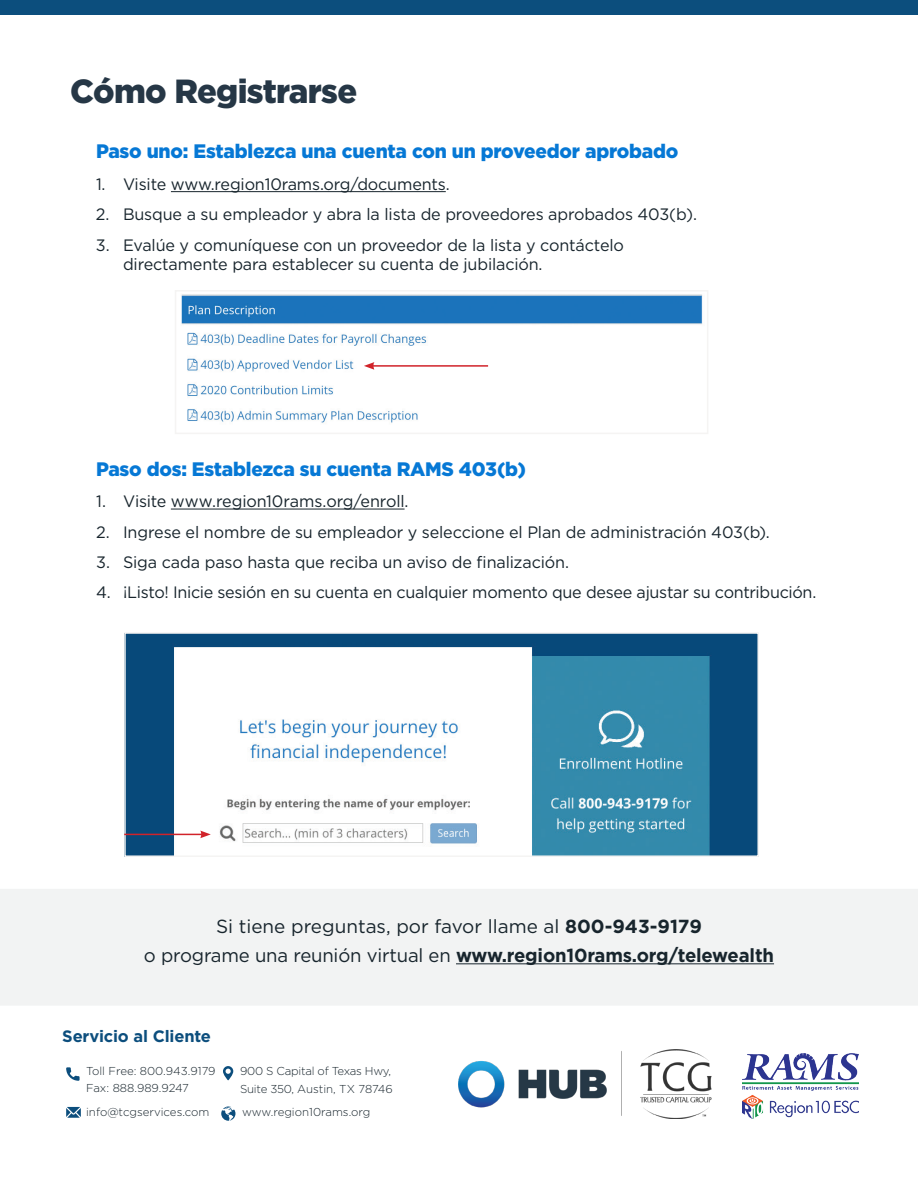
<style>
.page{position:relative;width:918px;height:1188px;background:#fff}
.page>*{position:absolute;margin:0;border:0;box-sizing:border-box;transform-origin:0 0}
.t1{font:900 33.45px "Gotham";letter-spacing:-.02em;color:#263746}
.t2{font:900 19.5px "Gotham";letter-spacing:-.01em;color:#0678d5}
.t3{font:700 18.9px "Gotham";letter-spacing:-.01em;color:#18252d}
.t4{font:18.9px "Gotham";color:#18252d}
.t5{font:16.5px/19.8px "Gotham";letter-spacing:-.01em;color:#18252d}
.t6{font:700 16.5px "Gotham";letter-spacing:-.01em;color:#0c4e7d}
.t7{font:300 11.55px/17.1px "Gotham";letter-spacing:-.01em;color:#18252d}
.s1{font-weight:700}
.s2{font-weight:400}
</style>
<div class="page">
<div style="left:0;top:889px;width:918px;height:116px;background:#f2f3f3"></div>
<hr style="left:171px;top:191px;width:275px;height:1px;background:#18252d">
<hr style="left:171px;top:509px;width:234px;height:1px;background:#18252d">
<img style="left:181px;top:294px;width:522px;height:129px">
<div style="left:175px;top:290px;width:533px;height:144px;border:2px solid #f5f4f3"></div>
<hr style="left:372px;top:365px;width:116px;height:2px;background:#d1232a">
<svg style="left:364px;top:362px;width:10px;height:8px"></svg>
<img style="left:127px;top:635px;width:629px;height:219px">
<div style="left:124px;top:632px;width:635px;height:225px;border:2px solid #f5f4f3"></div>
<hr style="left:124px;top:834px;width:79px;height:1px;background:#d1232a">
<svg style="left:200px;top:831px;width:11px;height:7px"></svg>
<hr style="left:456px;top:963px;width:318px;height:1px;background:#18252d">
<svg style="left:66px;top:1067px;width:14px;height:14px"></svg>
<svg style="left:223px;top:1066px;width:10px;height:14px"></svg>
<svg style="left:66px;top:1107px;width:15px;height:11px"></svg>
<svg style="left:221px;top:1106px;width:14px;height:15px"></svg>
<img style="left:742px;top:1053px;width:116px;height:65px">
<img style="left:459px;top:1049px;width:253px;height:69px">
<div style="left:0;top:0;width:918px;height:15px;background:#0c4e7d"></div>
<h1 class="t1" style="left:70px;top:69px;width:288px">Cómo Registrarse</h1>
<p class="t2" style="left:96px;top:138px;width:584px">Paso uno: Establezca una cuenta con un proveedor aprobado</p>
<p class="t5" style="left:96px;top:174px;width:355px">1. Visite www.region10rams.org/documents.</p>
<p class="t5" style="left:96px;top:204px;width:603px">2. Busque a su empleador y abra la lista de proveedores aprobados 403(b).</p>
<p class="t5" style="left:123px;top:234px;width:502px;text-indent:-27px">3. Evalúe y comuníquese con un proveedor de la lista y contáctelo directamente para establecer su cuenta de jubilación.</p>
<p class="t2" style="left:96px;top:455px;width:431px">Paso dos: Establezca su cuenta RAMS 403(b)</p>
<p class="t5" style="left:96px;top:491px;width:314px">1. Visite www.region10rams.org/enroll.</p>
<p class="t5" style="left:96px;top:522px;width:675px">2. Ingrese el nombre de su empleador y seleccione el Plan de administración 403(b).</p>
<p class="t5" style="left:96px;top:552px;width:475px">3. Siga cada paso hasta que reciba un aviso de finalización.</p>
<p class="t5" style="left:96px;top:582px;width:722px">4. ¡Listo! Inicie sesión en su cuenta en cualquier momento que desee ajustar su contribución.</p>
<p class="t4" style="left:216px;top:915px;width:487px">Si tiene preguntas, por favor llame al <span class="s1">800-943-9179</span></p>
<p class="t3" style="left:144px;top:943px;width:632px"><span class="s2">o programe una reunión virtual en</span> www.region10rams.org/telewealth</p>
<p class="t6" style="left:62px;top:1026px;width:150px">Servicio al Cliente</p>
<p class="t7" style="left:86px;top:1062px;width:131px">Toll Free: 800.943.9179<br>Fax: 888.989.9247</p>
<p class="t7" style="left:86px;top:1103px;width:125px">info@tcgservices.com</p>
<p class="t7" style="left:240px;top:1061px;width:154px;line-height:17.9px">900 S Capital of Texas Hwy,<br>Suite 350, Austin, TX 78746</p>
<p class="t7" style="left:242px;top:1103px;width:130px">www.region10rams.org</p>
</div>
